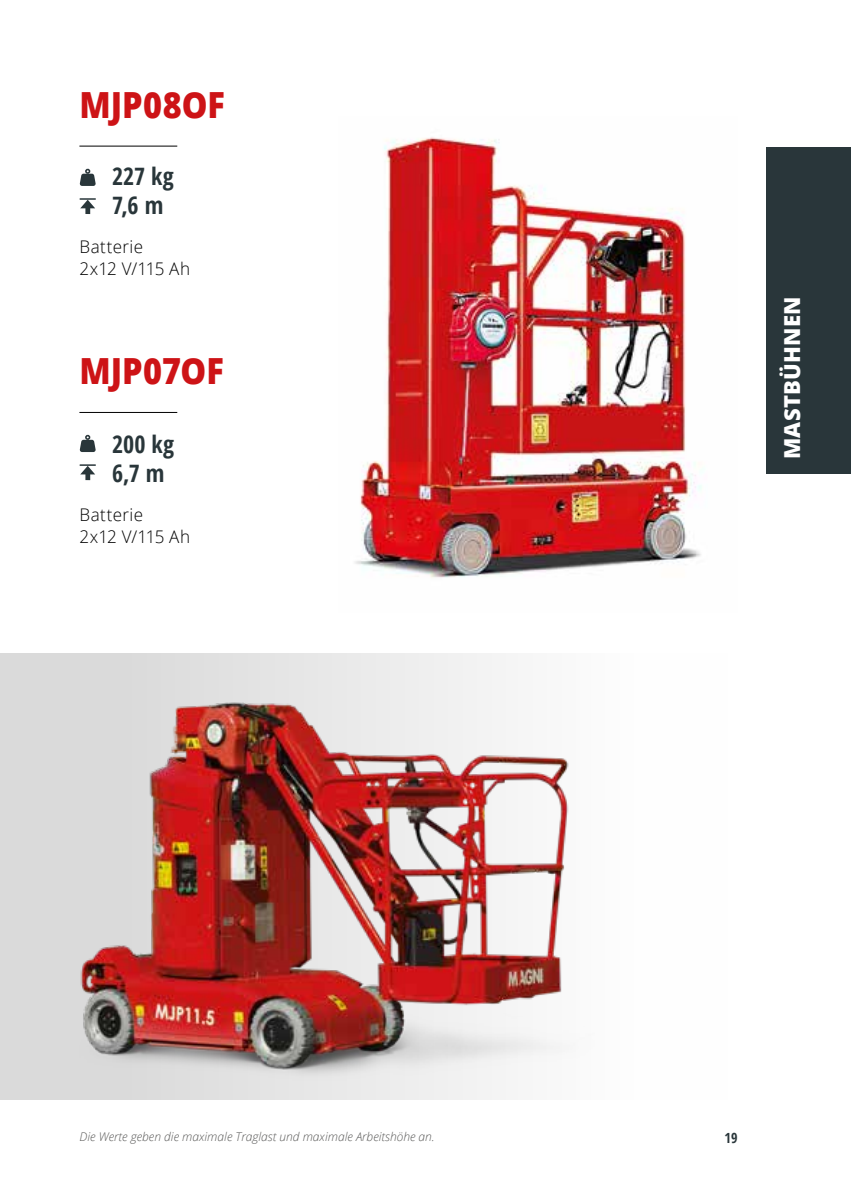
<style>
.page{position:relative;width:851px;height:1191px;background:#fff}
.page>*{position:absolute;margin:0;border:0;box-sizing:border-box;transform-origin:0 0}
.t1{font:800 36px "Open Sans";color:#cd1316;scale:.9 1}
.t2{font:700 24px/28.8px "Open Sans Condensed";letter-spacing:.005em;color:#29363a}
.t3{font:800 22px "Open Sans";letter-spacing:.01em;color:#fff}
.t4{font:300 17.4px/22px "Open Sans";letter-spacing:.02em;color:#000}
.t5{font:700 14px "Open Sans Condensed";color:#29363a}
.t6{font:italic 300 12px "Open Sans";color:#5a5a59}
</style>
<div class="page">
<div style="left:766px;top:147px;width:84px;height:327px;background:#29363a"></div>
<div style="left:0;top:653px;width:727px;height:447px;background:linear-gradient(to right,#d5d5d5,#fff)"></div>
<img style="left:16px;top:675px;width:578px;height:425px">
<img style="left:355px;top:137px;width:347px;height:441px">
<svg style="left:80px;top:169px;width:16px;height:17px"></svg>
<svg style="left:80px;top:198px;width:15px;height:16px"></svg>
<hr style="left:79px;top:146px;width:98px;height:1px;background:#000">
<hr style="left:79px;top:412px;width:98px;height:1px;background:#000">
<svg style="left:80px;top:435px;width:16px;height:17px"></svg>
<svg style="left:80px;top:464px;width:15px;height:16px"></svg>
<h1 class="t1" style="left:79px;top:78px;width:163px">MJP08OF</h1>
<h2 class="t2" style="left:112px;top:162px;width:63px">227 kg<br>7,6 m</h2>
<h3 class="t4" style="left:79px;top:235px;width:112px">Batterie<br>2x12 V/115 Ah</h3>
<h1 class="t1" style="left:79px;top:344px;width:162px">MJP07OF</h1>
<h2 class="t2" style="left:112px;top:429px;width:64px">200 kg<br>6,7 m</h2>
<h3 class="t4" style="left:79px;top:503px;width:112px">Batterie<br>2x12 V/115 Ah</h3>
<p class="t6" style="left:79px;top:1128px;width:357px">Die Werte geben die maximale Traglast und maximale Arbeitshöhe an.</p>
<h3 class="t3" style="left:775px;top:459px;width:164px;rotate:-90deg">MASTBÜHNEN</h3>
<p class="t5" style="left:724px;top:1128px;width:14px">19</p>
</div>
